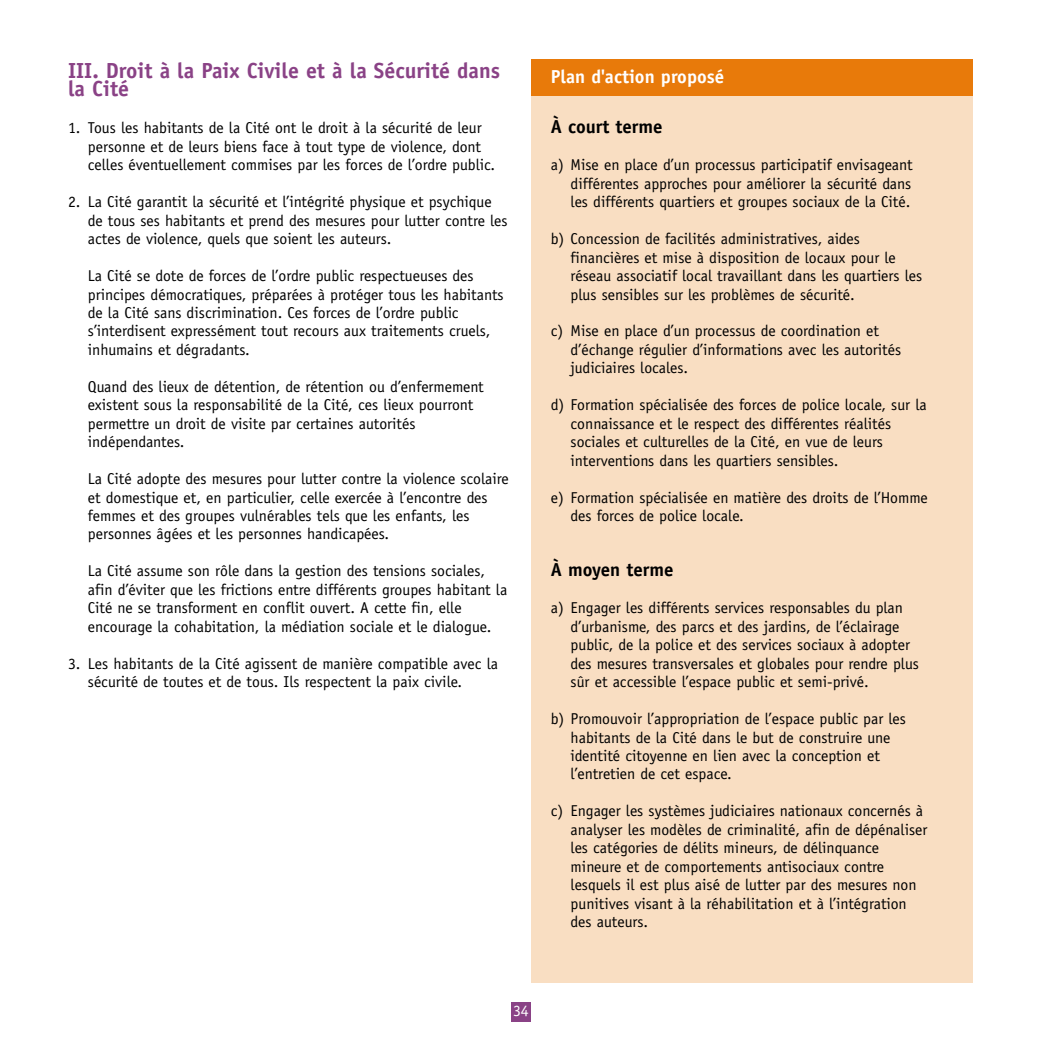
<style>
.page{position:relative;width:1042px;height:1042px;background:#fff}
.page>*{position:absolute;margin:0;border:0;box-sizing:border-box;transform-origin:0 0}
.t1{font:700 21.88px/18.4px "Officina Sans";color:#8a4286}
.t2{font:700 18.9px "Officina Sans";color:#000}
.t3{font:700 18.9px "Officina Sans";color:#fff}
.t4{font:15.75px/18.4px "Officina Sans";color:#000}
.t5{font:15.75px "Officina Sans";color:#fff}
</style>
<div class="page">
<div style="left:511px;top:1002px;width:20px;height:20px;background:#8a4286"></div>
<div style="left:531px;top:96px;width:441px;height:886px;background:#f9dec2"></div>
<div style="left:531px;top:60px;width:441px;height:36px;background:#e87a0a"></div>
<h1 class="t1" style="left:68px;top:63px;width:434px">III. Droit à la Paix Civile et à la Sécurité dans la Cité</h1>
<p class="t4" style="left:88px;top:120px;width:409px;text-indent:-20px">1. Tous les habitants de la Cité ont le droit à la sécurité de leur personne et de leurs biens face à tout type de violence, dont celles éventuellement commises par les forces de l’ordre public.</p>
<p class="t4" style="left:88px;top:194px;width:421px;text-indent:-20px">2. La Cité garantit la sécurité et l’intégrité physique et psychique de tous ses habitants et prend des mesures pour lutter contre les actes de violence, quels que soient les auteurs.</p>
<p class="t4" style="left:88px;top:268px;width:417px">La Cité se dote de forces de l’ordre public respectueuses des principes démocratiques, préparées à protéger tous les habitants de la Cité sans discrimination. Ces forces de l’ordre public s’interdisent expressément tout recours aux traitements cruels, inhumains et dégradants.</p>
<p class="t4" style="left:88px;top:378px;width:397px">Quand des lieux de détention, de rétention ou d’enfermement existent sous la responsabilité de la Cité, ces lieux pourront permettre un droit de visite par certaines autorités indépendantes.</p>
<p class="t4" style="left:88px;top:471px;width:422px">La Cité adopte des mesures pour lutter contre la violence scolaire et domestique et, en particulier, celle exercée à l’encontre des femmes et des groupes vulnérables tels que les enfants, les personnes âgées et les personnes handicapées.</p>
<p class="t4" style="left:88px;top:563px;width:421px">La Cité assume son rôle dans la gestion des tensions sociales, afin d’éviter que les frictions entre différents groupes habitant la Cité ne se transforment en conflit ouvert. A cette fin, elle encourage la cohabitation, la médiation sociale et le dialogue.</p>
<p class="t4" style="left:88px;top:655px;width:412px;text-indent:-20px">3. Les habitants de la Cité agissent de manière compatible avec la sécurité de toutes et de tous. Ils respectent la paix civile.</p>
<p class="t3" style="left:551px;top:69px;width:175px">Plan d'action proposé</p>
<p class="t2" style="left:551px;top:120px;width:113px">À court terme</p>
<p class="t4" style="left:570px;top:157px;width:344px;text-align:justify;text-indent:-20px">a) Mise en place d’un processus participatif envisageant différentes approches pour améliorer la sécurité dans les différents quartiers et groupes sociaux de la Cité.</p>
<p class="t4" style="left:570px;top:231px;width:353px;text-indent:-20px">b) Concession de facilités administratives, aides financières et mise à disposition de locaux pour le réseau associatif local travaillant dans les quartiers les plus sensibles sur les problèmes de sécurité.</p>
<p class="t4" style="left:570px;top:323px;width:332px;text-indent:-20px">c) Mise en place d’un processus de coordination et d’échange régulier d’informations avec les autorités judiciaires locales.</p>
<p class="t4" style="left:570px;top:397px;width:358px;text-indent:-20px">d) Formation spécialisée des forces de police locale, sur la connaissance et le respect des différentes réalités sociales et culturelles de la Cité, en vue de leurs interventions dans les quartiers sensibles.</p>
<p class="t4" style="left:570px;top:489px;width:359px;text-indent:-20px">e) Formation spécialisée en matière des droits de l’Homme des forces de police locale.</p>
<p class="t2" style="left:551px;top:563px;width:124px">À moyen terme</p>
<p class="t4" style="left:570px;top:600px;width:350px;text-indent:-20px">a) Engager les différents services responsables du plan d’urbanisme, des parcs et des jardins, de l’éclairage public, de la police et des services sociaux à adopter des mesures transversales et globales pour rendre plus sûr et accessible l’espace public et semi-privé.</p>
<p class="t4" style="left:570px;top:711px;width:337px;text-indent:-20px">b) Promouvoir l’appropriation de l’espace public par les habitants de la Cité dans le but de construire une identité citoyenne en lien avec la conception et l’entretien de cet espace.</p>
<p class="t4" style="left:570px;top:803px;width:358px;text-indent:-20px">c) Engager les systèmes judiciaires nationaux concernés à analyser les modèles de criminalité, afin de dépénaliser les catégories de délits mineurs, de délinquance mineure et de comportements antisociaux contre lesquels il est plus aisé de lutter par des mesures non punitives visant à la réhabilitation et à l’intégration des auteurs.</p>
<p class="t5" style="left:513px;top:1005px;width:17px">34</p>
</div>
